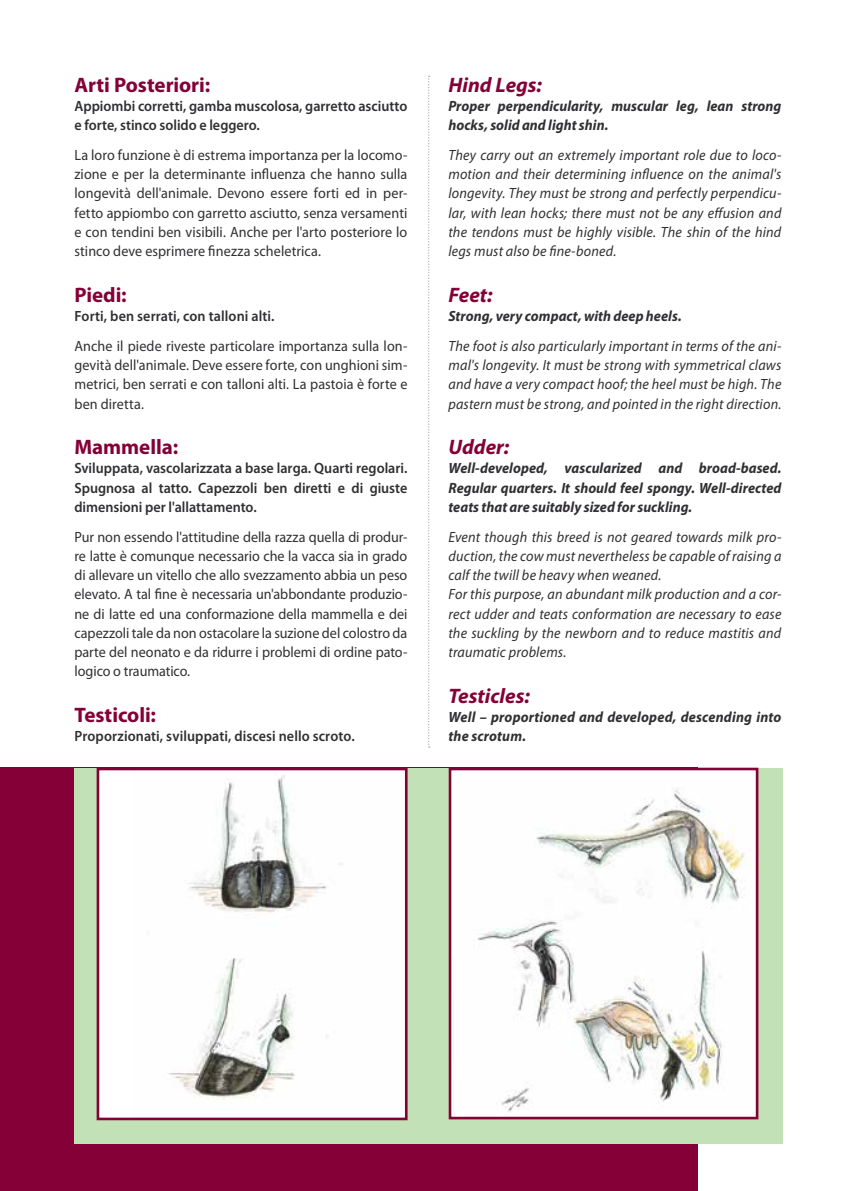
<style>
.page{position:relative;width:844px;height:1191px;background:#fff}
.page>*{position:absolute;margin:0;border:0;box-sizing:border-box;transform-origin:0 0}
.t1{font:700 21px "Myriad Pro";letter-spacing:-.005em;color:#840037}
.t2{font:italic 700 21px "Myriad Pro";color:#840037}
.t3{font:14.88px/19.2px "Myriad Pro";letter-spacing:.005em;color:#312f32;text-align:justify;scale:.95 1}
.t4{font:italic 14.88px/19.2px "Myriad Pro";letter-spacing:.015em;color:#312f32;text-align:justify;scale:.95 1}
.t5{font:italic 700 14.88px/19.2px "Myriad Pro";letter-spacing:.005em;color:#312f32;scale:.95 1}
.t6{font:600 14.88px/19.2px "Myriad Pro";color:#312f32;scale:.95 1}
</style>
<div class="page">
<div style="left:0;top:767px;width:697px;height:424px;background:#840037"></div>
<div style="left:74px;top:767px;width:708px;height:376px;background:#c2e1b7"></div>
<div style="left:98px;top:769px;width:308px;height:350px;background:#fff"></div>
<img style="left:168px;top:775px;width:174px;height:325px">
<div style="left:97px;top:767px;width:310px;height:353px;border:3px solid #840037"></div>
<img style="left:453px;top:771px;width:301px;height:344px">
<div style="left:448px;top:767px;width:310px;height:352px;border:3px solid #840037"></div>
<svg style="left:428px;top:76px;width:1px;height:671px"></svg>
<h1 class="t1" style="left:74px;top:71px;width:137px">Arti Posteriori:</h1>
<p class="t6" style="left:74px;top:96px;width:352px">Appiombi corretti, gamba muscolosa, garretto asciutto e forte, stinco solido e leggero.</p>
<p class="t3" style="left:74px;top:145px;width:352px">La loro funzione è di estrema importanza per la locomo&shy;zione e per la determinante influenza che hanno sulla longevità dell'animale. Devono essere forti ed in per&shy;fetto appiombo con garretto asciutto, senza versamenti e con tendini ben visibili. Anche per l'arto posteriore lo stinco deve esprimere finezza scheletrica.</p>
<h1 class="t1" style="left:74px;top:281px;width:54px">Piedi:</h1>
<p class="t6" style="left:74px;top:306px;width:212px">Forti, ben serrati, con talloni alti.</p>
<p class="t3" style="left:74px;top:336px;width:352px">Anche il piede riveste particolare importanza sulla lon&shy;gevità dell'animale. Deve essere forte, con unghioni sim&shy;metrici, ben serrati e con talloni alti. La pastoia è forte e ben diretta.</p>
<h1 class="t1" style="left:74px;top:433px;width:105px">Mammella:</h1>
<p class="t6" style="left:74px;top:458px;width:352px;text-align:justify">Sviluppata, vascolarizzata a base larga. Quarti regolari.<br>Spugnosa al tatto. Capezzoli ben diretti e di giuste dimensioni per l'allattamento.</p>
<p class="t3" style="left:74px;top:527px;width:352px">Pur non essendo l'attitudine della razza quella di produr&shy;re latte è comunque necessario che la vacca sia in grado di allevare un vitello che allo svezzamento abbia un peso elevato. A tal fine è necessaria un'abbondante produzio&shy;ne di latte ed una conformazione della mammella e dei capezzoli tale da non ostacolare la suzione del colostro da parte del neonato e da ridurre i problemi di ordine pato&shy;logico o traumatico.</p>
<h1 class="t1" style="left:74px;top:701px;width:83px">Testicoli:</h1>
<p class="t6" style="left:74px;top:726px;width:296px">Proporzionati, sviluppati, discesi nello scroto.</p>
<h1 class="t2" style="left:448px;top:71px;width:95px">Hind Legs:</h1>
<p class="t5" style="left:448px;top:96px;width:352px">Proper perpendicularity, muscular leg, lean strong hocks, solid and light shin.</p>
<p class="t4" style="left:448px;top:145px;width:352px">They carry out an extremely important role due to loco&shy;motion and their determining influence on the animal's longevity. They must be strong and perfectly perpendicu&shy;lar, with lean hocks; there must not be any effusion and the tendons must be highly visible. The shin of the hind legs must also be fine-boned.</p>
<h1 class="t2" style="left:448px;top:281px;width:46px">Feet:</h1>
<p class="t5" style="left:448px;top:306px;width:247px">Strong, very compact, with deep heels.</p>
<p class="t4" style="left:448px;top:336px;width:352px">The foot is also particularly important in terms of the ani&shy;mal's longevity. It must be strong with symmetrical claws and have a very compact hoof; the heel must be high. The pastern must be strong, and pointed in the right direction.</p>
<h1 class="t2" style="left:448px;top:433px;width:62px">Udder:</h1>
<p class="t5" style="left:448px;top:458px;width:352px;text-align:justify">Well-developed, vascularized and broad-based.<br>Regular quarters. It should feel spongy. Well-directed teats that are suitably sized for suckling.</p>
<p class="t4" style="left:448px;top:527px;width:352px;text-align:left">Event though this breed is not geared towards milk pro&shy;duction, the cow must nevertheless be capable of raising a calf the twill be heavy when weaned.<br>For this purpose, an abundant milk production and a cor&shy;rect udder and teats conformation are necessary to ease the suckling by the newborn and to reduce mastitis and traumatic problems.</p>
<h1 class="t2" style="left:448px;top:682px;width:83px">Testicles:</h1>
<p class="t5" style="left:448px;top:707px;width:352px">Well – proportioned and developed, descending into the scrotum.</p>
</div>
